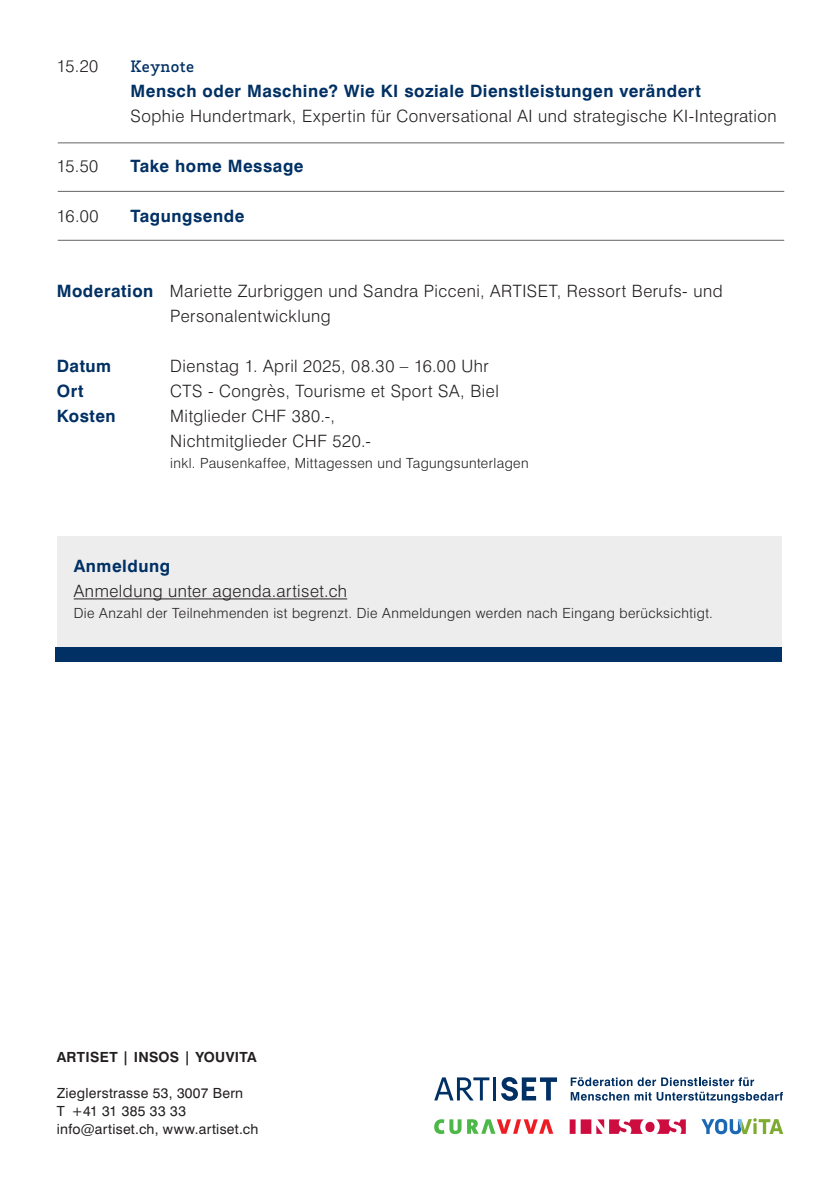
<style>
.page{position:relative;width:840px;height:1191px;background:#fff}
.page>*{position:absolute;margin:0;border:0;box-sizing:border-box;transform-origin:0 0}
.Text_Flyer{font:300 17px/25px "Swiss 721 BT";letter-spacing:.03em;color:#231f20}
.Text_Flyer-2{font:700 17px "Swiss 721 BT";letter-spacing:.03em;color:#003064}
.Zwischentitel_Beige_Flyer{font:700 17px "Swiss 721 BT";letter-spacing:.03em;color:#003064}
.Text_Flyer-3{font:500 17px "Brix Slab";letter-spacing:.03em;color:#003064}
.Kleingedrucktes_Flyer{font:300 14px "Swiss 721 BT";letter-spacing:.03em;color:#231f20}
.t1{font:14px/18px "Swiss 721 BT";letter-spacing:.02em;color:#231f20}
.t2{font:700 14px "Swiss 721 BT";letter-spacing:.02em;color:#231f20}
.s1{font-weight:700;color:#003064}
</style>
<div class="page">
<div style="left:58px;top:536px;width:723px;height:111px;background:#ededee"></div>
<div style="left:56px;top:647px;width:725px;height:14px;background:#003064"></div>
<hr style="left:58px;top:142px;width:725px;height:1px;background:#636366">
<hr style="left:58px;top:191px;width:725px;height:1px;background:#636366">
<hr style="left:58px;top:240px;width:725px;height:1px;background:#636366">
<svg style="left:701px;top:1118px;width:81px;height:16px"></svg>
<hr style="left:493px;top:1077px;width:3px;height:23px;background:#003064">
<svg style="left:501px;top:1077px;width:55px;height:23px"></svg>
<svg style="left:434px;top:1077px;width:55px;height:23px"></svg>
<svg style="left:434px;top:1119px;width:27px;height:15px"></svg>
<svg style="left:467px;top:1119px;width:86px;height:14px"></svg>
<svg style="left:569px;top:1119px;width:116px;height:14px"></svg>
<svg style="left:570px;top:1077px;width:212px;height:26px"></svg>
<hr style="left:74px;top:598px;width:273px;height:1px;background:#231f20">
<p class="Text_Flyer" style="left:57px;top:53px;width:43px">15.20</p>
<p class="Text_Flyer-3" style="left:130px;top:55px;width:65px">Keynote</p>
<p class="Text_Flyer-2" style="left:130px;top:81px;width:571px">Mensch oder Maschine? Wie KI soziale Dienstleistungen verändert</p>
<p class="Text_Flyer" style="left:130px;top:103px;width:647px">Sophie Hundertmark, Expertin für Conversational AI und strategische KI-Integration</p>
<p class="Text_Flyer" style="left:57px;top:153px;width:43px">15.50</p>
<p class="Text_Flyer-2" style="left:130px;top:156px;width:174px">Take home Message</p>
<p class="Text_Flyer" style="left:57px;top:203px;width:43px">16.00</p>
<p class="Text_Flyer-2" style="left:130px;top:206px;width:115px">Tagungsende</p>
<p class="Text_Flyer" style="left:170px;top:278px;width:553px;text-indent:-113px"><span class="s1">Moderation</span> Mariette Zurbriggen und Sandra Picceni, ARTISET, Ressort Berufs- und<br>Personalentwicklung</p>
<p class="Text_Flyer-2" style="left:57px;top:356px;width:56px">Datum</p>
<p class="Text_Flyer" style="left:170px;top:353px;width:320px">Dienstag 1. April 2025, 08.30 – 16.00 Uhr</p>
<p class="Text_Flyer-2" style="left:57px;top:381px;width:28px">Ort</p>
<p class="Text_Flyer" style="left:170px;top:378px;width:330px">CTS - Congrès, Tourisme et Sport SA, Biel</p>
<p class="Text_Flyer-2" style="left:57px;top:406px;width:60px">Kosten</p>
<p class="Text_Flyer" style="left:170px;top:403px;width:166px">Mitglieder CHF 380.-,</p>
<p class="Text_Flyer" style="left:170px;top:428px;width:202px">Nichtmitglieder CHF 520.-</p>
<p class="Kleingedrucktes_Flyer" style="left:170px;top:455px;width:360px">inkl. Pausenkaffee, Mittagessen und Tagungsunterlagen</p>
<p class="Zwischentitel_Beige_Flyer" style="left:74px;top:556px;width:98px">Anmeldung</p>
<p class="Text_Flyer" style="left:74px;top:578px;width:275px">Anmeldung unter agenda.artiset.ch</p>
<p class="Kleingedrucktes_Flyer" style="left:74px;top:605px;width:640px">Die Anzahl der Teilnehmenden ist begrenzt. Die Anmeldungen werden nach Eingang berücksichtigt.</p>
<p class="t2" style="left:57px;top:1048px;width:201px">ARTISET | INSOS | YOUVITA</p>
<p class="t1" style="left:57px;top:1084px;width:203px">Zieglerstrasse 53, 3007 Bern<br>T +41 31 385 33 33 info@artiset.ch, www.artiset.ch</p>
</div>
